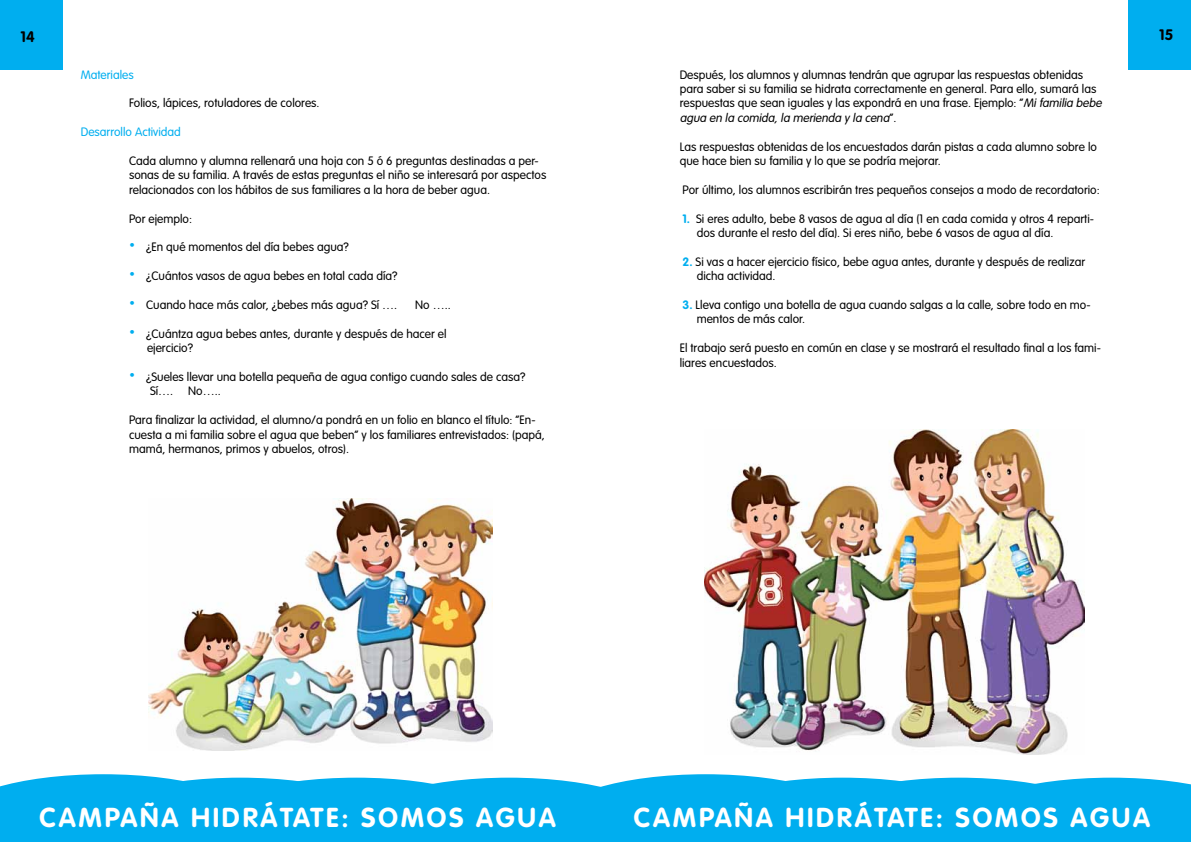
<style>
.page{position:relative;width:1191px;height:842px;background:#fff}
.page>*{position:absolute;margin:0;border:0;box-sizing:border-box;transform-origin:0 0}
.t1{font:700 27px "VAG Rounded";letter-spacing:.1em;color:#fff}
.t2{font:700 15px "VAG Rounded";color:#000}
.t3{font:300 12px/14.4px "VAG Rounded";color:#000}
.t4{font:300 12px "VAG Rounded";color:#00aeef}
.s1{font-weight:900;font-size:22px;color:#00aeef}
.s2{font-style:italic}
.s3{font-weight:700;color:#00aeef}
</style>
<div class="page">
<div style="left:0;top:0;width:62px;height:69px;background:#00aeef"></div>
<div style="left:1128px;top:0;width:63px;height:69px;background:#00aeef"></div>
<img style="left:148px;top:499px;width:344px;height:251px">
<img style="left:704px;top:429px;width:380px;height:325px">
<svg style="left:0;top:774px;width:1191px;height:68px;background:#12b3f0"></svg>
<p class="t2" style="left:21px;top:28px;width:16px">14</p>
<p class="t4" style="left:81px;top:67px;width:54px">Materiales</p>
<p class="t3" style="left:129px;top:96px;width:192px">Folios, lápices, rotuladores de colores.</p>
<p class="t4" style="left:81px;top:125px;width:101px">Desarrollo Actividad</p>
<p class="t3" style="left:129px;top:154px;width:419px">Cada alumno y alumna rellenará una hoja con 5 ó 6 preguntas destinadas a per&shy;sonas de su familia. A través de estas preguntas el niño se interesará por aspectos relacionados con los hábitos de sus familiares a la hora de beber agua.</p>
<p class="t3" style="left:129px;top:212px;width:64px">Por ejemplo:</p>
<p class="t3" style="left:129px;top:240px;width:221px"><span class="s1">·</span> ¿En qué momentos del día bebes agua?</p>
<p class="t3" style="left:129px;top:269px;width:270px"><span class="s1">·</span> ¿Cuántos vasos de agua bebes en total cada día?</p>
<p class="t3" style="left:129px;top:298px;width:270px"><span class="s1">·</span> Cuando hace más calor, ¿bebes más agua? Sí ….</p>
<p class="t3" style="left:415px;top:298px;width:37px">No …..</p>
<p class="t3" style="left:147px;top:327px;width:301px;text-indent:-18px"><span class="s1">·</span> ¿Cuántza agua bebes antes, durante y después de hacer el ejercicio?</p>
<p class="t3" style="left:150px;top:370px;width:377px;text-indent:-21px"><span class="s1">·</span> ¿Sueles llevar una botella pequeña de agua contigo cuando sales de casa?<br>Sí….</p>
<p class="t3" style="left:188px;top:384px;width:34px">No…..</p>
<p class="t3" style="left:129px;top:413px;width:417px">Para finalizar la actividad, el alumno/a pondrá en un folio en blanco el título: “En&shy;cuesta a mi familia sobre el agua que beben” y los familiares entrevistados: (papá, mamá, hermanos, primos y abuelos, otros).</p>
<p class="t3" style="left:679px;top:68px;width:426px">Después, los alumnos y alumnas tendrán que agrupar las respuestas obtenidas para saber si su familia se hidrata correctamente en general. Para ello, sumará las respuestas que sean iguales y las expondrá en una frase. Ejemplo: “<span class="s2">Mifamilia bebe agua en la comida,la merienda y la cena</span>” .</p>
<p class="t3" style="left:679px;top:140px;width:419px">Las respuestas obtenidas de los encuestados darán pistas a cada alumno sobre lo que hace bien su familia y lo que se podría mejorar.</p>
<p class="t3" style="left:682px;top:183px;width:418px">Por último, los alumnos escribirán tres pequeños consejos a modo de recordatorio:</p>
<p class="t3" style="left:696px;top:212px;width:399px;text-indent:-14px"><span class="s3">1.</span> Si eres adulto, bebe 8 vasos de agua al día (1 en cada comida y otros 4 reparti&shy;dos durante el resto del día). Si eres niño, bebe 6 vasos de agua al día.</p>
<p class="t3" style="left:696px;top:255px;width:390px;text-indent:-14px"><span class="s3">2.</span> Si vas a hacer ejercicio físico, bebe agua antes, durante y después de realizar dicha actividad.</p>
<p class="t3" style="left:696px;top:298px;width:395px;text-indent:-14px"><span class="s3">3.</span> Lleva contigo una botella de agua cuando salgas a la calle, sobre todo en mo&shy;mentos de más calor.</p>
<p class="t3" style="left:679px;top:341px;width:423px">El trabajo será puesto en común en clase y se mostrará el resultado final a los fami&shy;liares encuestados.</p>
<p class="t2" style="left:1159px;top:26px;width:16px">15</p>
<h1 class="t1" style="left:40px;top:801px;width:518px">CAMPAÑA HIDRÁTATE: SOMOS AGUA</h1>
<h1 class="t1" style="left:634px;top:801px;width:518px">CAMPAÑA HIDRÁTATE: SOMOS AGUA</h1>
</div>
